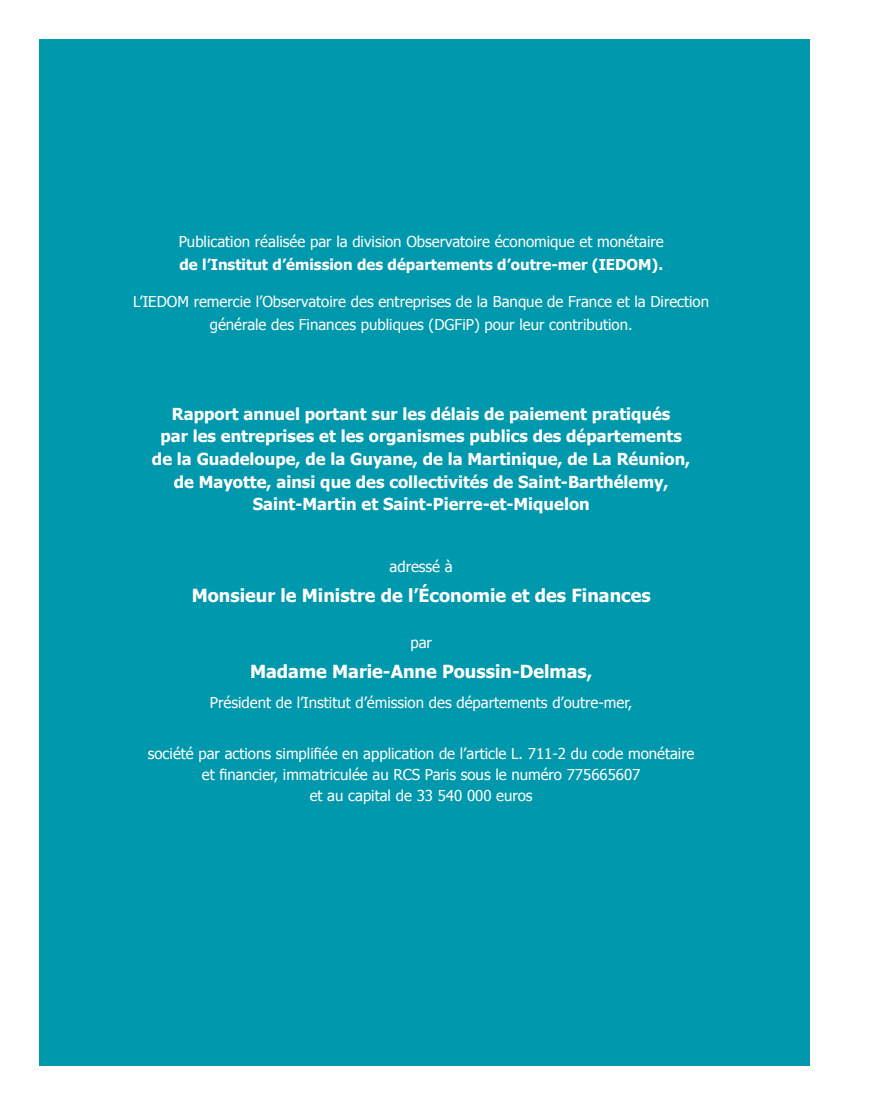
<style>
.page{position:relative;width:876px;height:1106px;background:#fff}
.page>*{position:absolute;margin:0;border:0;box-sizing:border-box;transform-origin:0 0}
.t1{font:700 18px "Tahoma";color:#fff}
.t2{font:700 16.5px/22.5px "Tahoma";color:#fff;text-align:center}
.t3{font:15px/21px "Tahoma";color:#fff;text-align:center}
.t4{font:700 15px "Tahoma";color:#fff}
</style>
<div class="page">
<div style="left:39px;top:40px;width:770px;height:1026px;background:#0098ac"></div>
<p class="t3" style="left:179px;top:231px;width:486px">Publication réalisée par la division Observatoire économique et monétaire</p>
<p class="t4" style="left:179px;top:254px;width:485px">de l’Institut d’émission des départements d’outre-mer (IEDOM).</p>
<p class="t3" style="left:133px;top:290px;width:577px;line-height:22.5px">L’IEDOM remercie l’Observatoire des entreprises de la Banque de France et la Direction générale des Finances publiques (DGFiP) pour leur contribution.</p>
<p class="t2" style="left:152px;top:402px;width:540px">Rapport annuel portant sur les délais de paiement pratiqués<br>par les entreprises et les organismes publics des départements de la Guadeloupe, de la Guyane, de la Martinique, de La Réunion, de Mayotte, ainsi que des collectivités de Saint-Barthélemy, Saint-Martin et Saint-Pierre-et-Miquelon</p>
<p class="t3" style="left:390px;top:555px;width:65px">adressé à</p>
<p class="t1" style="left:192px;top:582px;width:460px">Monsieur le Ministre de l’Économie et des Finances</p>
<p class="t3" style="left:410px;top:631px;width:23px">par</p>
<p class="t1" style="left:250px;top:659px;width:344px">Madame Marie-Anne Poussin-Delmas,</p>
<p class="t3" style="left:210px;top:691px;width:424px">Président de l’Institut d’émission des départements d’outre-mer,</p>
<p class="t3" style="left:148px;top:742px;width:548px">société par actions simplifiée en application de l’article L. 711-2 du code monétaire et financier, immatriculée au RCS Paris sous le numéro 775665607<br>et au capital de 33 540 000 euros</p>
</div>
